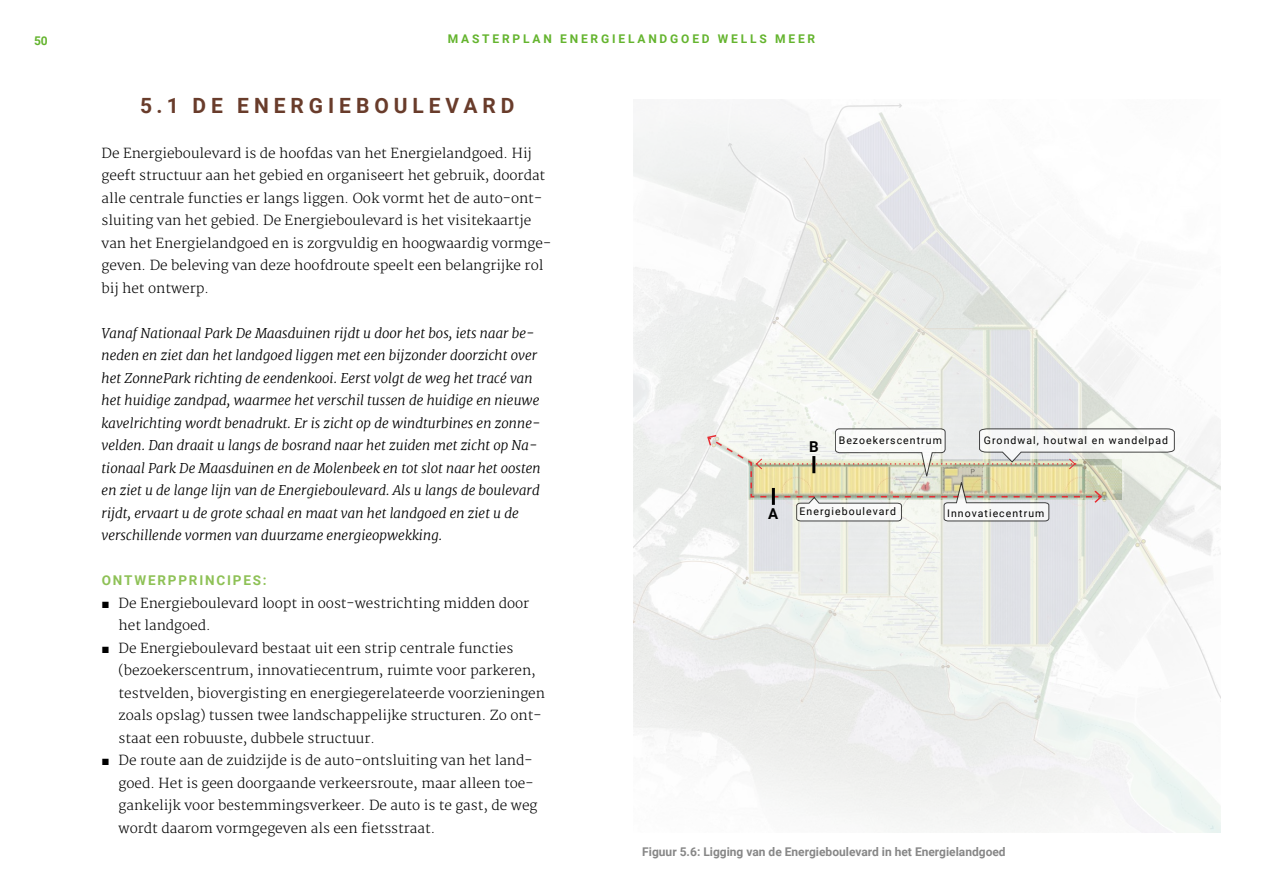
<style>
.page{position:relative;width:1263px;height:893px;background:#fff}
.page>*{position:absolute;margin:0;border:0;box-sizing:border-box;transform-origin:0 0}
.t1{font:700 21px "Roboto";letter-spacing:.235em;color:#693c2b}
.t2{font:700 15px "Roboto";color:#000}
.t3{font:300 13.5px/22.5px "Merriweather";color:#000}
.t4{font:italic 300 13.5px/22.5px "Merriweather";color:#000}
.t5{font:700 13.5px "Roboto";letter-spacing:.135em;color:#8ec156}
.t6{font:700 12px "Roboto";color:#878787}
.t7{font:700 12px "Roboto";letter-spacing:.235em;color:#64b42e}
.t8{font:10.5px "Roboto";letter-spacing:.1em;color:#000}
.s1{font-family:"Arial";font-weight:400}
</style>
<div class="page">
<img style="left:634px;top:100px;width:586px;height:732px">
<svg style="left:706px;top:428px;width:469px;height:93px"></svg>
<hr style="left:812px;top:456px;width:3px;height:17px;background:#000">
<hr style="left:772px;top:488px;width:3px;height:17px;background:#000">
<p class="t7" style="left:34px;top:32px;width:15px">50</p>
<p class="t7" style="left:448px;top:30px;width:369px">MASTERPLAN ENERGIELANDGOED WELLS MEER</p>
<h1 class="t1" style="left:140px;top:90px;width:376px">5.1 DE ENERGIEBOULEVARD</h1>
<p class="t3" style="left:102px;top:142px;width:451px">De Energieboulevard is de hoofdas van het Energielandgoed. Hij geeft structuur aan het gebied en organiseert het gebruik, doordat alle centrale functies er langs liggen. Ook vormt het de auto-ont&shy;sluiting van het gebied. De Energieboulevard is het visitekaartje van het Energielandgoed en is zorgvuldig en hoogwaardig vormge&shy;geven. De beleving van deze hoofdroute speelt een belangrijke rol bij het ontwerp.</p>
<p class="t4" style="left:102px;top:322px;width:441px">Vanaf Nationaal Park De Maasduinen rijdt u door het bos, iets naar be&shy;neden en ziet dan het landgoed liggen met een bijzonder doorzicht over het ZonnePark richting de eendenkooi. Eerst volgt de weg het tracé van het huidige zandpad, waarmee het verschil tussen de huidige en nieuwe kavelrichting wordt benadrukt. Er is zicht op de windturbines en zonne&shy;velden. Dan draait u langs de bosrand naar het zuiden met zicht op Na&shy;tionaal Park De Maasduinen en de Molenbeek en tot slot naar het oosten en ziet u de lange lijn van de Energieboulevard. Als u langs de boulevard rijdt, ervaart u de grote schaal en maat van het landgoed en ziet u de verschillende vormen van duurzame energieopwekking.</p>
<p class="t5" style="left:102px;top:571px;width:166px">ONTWERPPRINCIPES:</p>
<p class="t3" style="left:119px;top:592px;width:412px;text-indent:-17px"><span class="s1">■</span> De Energieboulevard loopt in oost-westrichting midden door het landgoed.</p>
<p class="t3" style="left:119px;top:637px;width:428px;text-indent:-17px"><span class="s1">■</span> De Energieboulevard bestaat uit een strip centrale functies (bezoekerscentrum, innovatiecentrum, ruimte voor parkeren, testvelden, biovergisting en energiegerelateerde voorzieningen zoals opslag) tussen twee landschappelijke structuren. Zo ont&shy;staat een robuuste, dubbele structuur.</p>
<p class="t3" style="left:119px;top:750px;width:420px;text-indent:-17px"><span class="s1">■</span> De route aan de zuidzijde is de auto-ontsluiting van het land&shy;goed. Het is geen doorgaande verkeersroute, maar alleen toe&shy;gankelijk voor bestemmingsverkeer. De auto is te gast, de weg wordt daarom vormgegeven als een fietsstraat.</p>
<p class="t2" style="left:768px;top:503px;width:12px">A</p>
<p class="t2" style="left:809px;top:437px;width:11px">B</p>
<p class="t8" style="left:839px;top:433px;width:105px">Bezoekerscentrum</p>
<p class="t8" style="left:984px;top:433px;width:186px">Grondwal, houtwal en wandelpad</p>
<p class="t8" style="left:799px;top:504px;width:98px">Energieboulevard</p>
<p class="t8" style="left:947px;top:506px;width:99px">Innovatiecentrum</p>
<p class="t6" style="left:642px;top:843px;width:365px">Figuur 5.6: Ligging van de Energieboulevard in het Energielandgoed</p>
</div>
